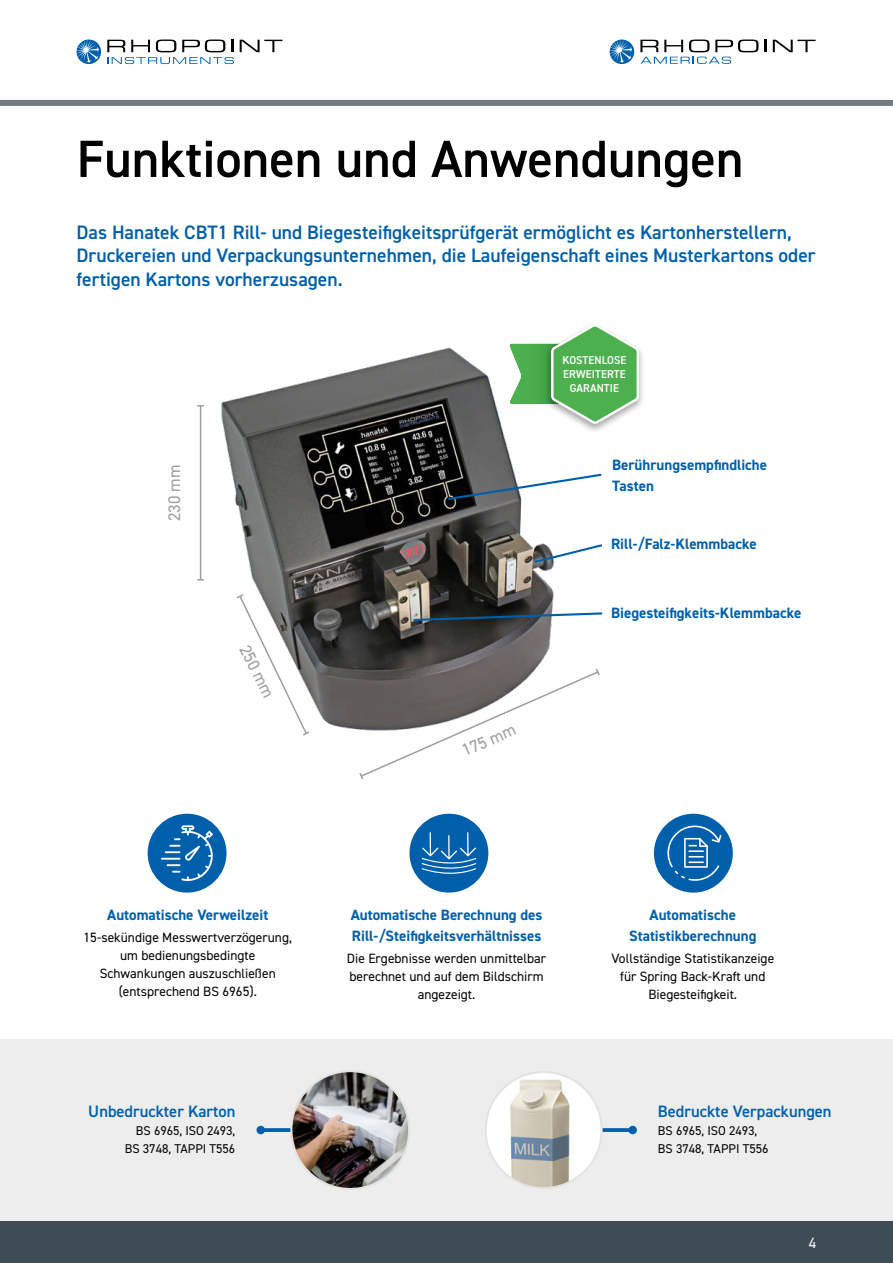
<style>
.page{position:relative;width:893px;height:1263px;background:#fff}
.page>*{position:absolute;margin:0;border:0;box-sizing:border-box;transform-origin:0 0}
.t1{font:600 52.5px "DIN2014";color:#000}
.t2{font:600 19.5px/23.4px "DIN2014";color:#005faa}
.t3{font:16.95px "DIN2014";color:#9d9d9c}
.t4{font:600 16.5px "DIN2014";color:#005faa}
.t5{font:700 15px/21px "DIN2014";color:#005faa}
.t6{font:15px "DIN2014";color:#fff}
.t7{font:13.5px/18px "DIN2014";color:#000;text-align:center}
.t8{font:12.75px/18px "DIN2014";color:#000;text-align:right}
.t9{font:600 11.55px/13.8px "DIN2014";letter-spacing:.01em;color:#fff;text-align:center;scale:.96 1}
</style>
<div class="page">
<div style="left:0;top:100px;width:893px;height:6px;background:#747b83"></div>
<svg style="left:240px;top:40px;width:42px;height:12px"></svg>
<svg style="left:107px;top:40px;width:127px;height:24px"></svg>
<svg style="left:77px;top:40px;width:24px;height:24px"></svg>
<svg style="left:77px;top:40px;width:22px;height:23px"></svg>
<svg style="left:764px;top:40px;width:2px;height:12px"></svg>
<svg style="left:773px;top:40px;width:43px;height:12px"></svg>
<svg style="left:610px;top:40px;width:24px;height:24px"></svg>
<svg style="left:610px;top:40px;width:22px;height:23px"></svg>
<svg style="left:640px;top:40px;width:118px;height:24px"></svg>
<div style="left:0;top:1040px;width:893px;height:223px;background:#ededed"></div>
<svg style="left:265px;top:1128px;width:25px;height:4px"></svg>
<div style="left:256px;top:1126px;width:9px;height:8px;background:#005faa;border-radius:50%"></div>
<img style="left:291px;top:1071px;width:118px;height:118px;border-radius:59px">
<div style="left:290px;top:1070px;width:120px;height:120px;border:2px solid #e4e3e3;border-radius:50%"></div>
<svg style="left:603px;top:1128px;width:25px;height:4px"></svg>
<div style="left:628px;top:1126px;width:9px;height:8px;background:#005faa;border-radius:50%"></div>
<img style="left:486px;top:1072px;width:116px;height:116px;border-radius:58px">
<div style="left:485px;top:1071px;width:118px;height:118px;border:2px solid #e4e3e3;border-radius:50%"></div>
<img style="left:197px;top:347px;width:357px;height:383px">
<svg style="left:358px;top:667px;width:242px;height:113px"></svg>
<svg style="left:235px;top:593px;width:76px;height:143px"></svg>
<hr style="left:200px;top:406px;width:1px;height:174px;background:#9d9d9c">
<svg style="left:411px;top:611px;width:192px;height:11px"></svg>
<svg style="left:446px;top:472px;width:156px;height:29px"></svg>
<svg style="left:532px;top:543px;width:71px;height:21px"></svg>
<div style="left:544px;top:321px;width:101px;height:113px;background:#000;opacity:.35"></div>
<svg style="left:509px;top:322px;width:131px;height:104px"></svg>
<div style="left:409px;top:814px;width:79px;height:78px;background:#005faa;border-radius:50%"></div>
<div style="left:654px;top:814px;width:79px;height:78px;background:#005faa;border-radius:50%"></div>
<div style="left:0;top:1221px;width:893px;height:42px;background:#3d4c55"></div>
<div style="left:148px;top:814px;width:79px;height:78px;background:#005faa;border-radius:50%"></div>
<svg style="left:161px;top:825px;width:52px;height:56px"></svg>
<svg style="left:663px;top:822px;width:58px;height:59px"></svg>
<svg style="left:422px;top:832px;width:54px;height:42px"></svg>
<h1 class="t1" style="left:77px;top:134px;width:668px">Funktionen und Anwendungen</h1>
<h2 class="t2" style="left:77px;top:221px;width:741px">Das Hanatek CBT1 Rill- und Biegesteifigkeitsprüfgerät ermöglicht es Kartonherstellern,<br>Druckereien und Verpackungsunternehmen, die Laufeigenschaft eines Musterkartons oder fertigen Kartons vorherzusagen.</h2>
<p class="t3" style="left:165px;top:521px;width:58px;rotate:-90deg">230 mm</p>
<p class="t3" style="left:253px;top:642px;width:58px;rotate:64deg">250 mm</p>
<p class="t3" style="left:459px;top:743px;width:58px;rotate:-24deg">175 mm</p>
<p class="t9" style="left:562px;top:354px;width:68px">KOSTENLOSE<br>ERWEITERTE<br>GARANTIE</p>
<p class="t5" style="left:612px;top:455px;width:157px">Berührungsempfindliche<br>Tasten</p>
<p class="t5" style="left:611px;top:534px;width:147px">Rill-/Falz-Klemmbacke</p>
<p class="t5" style="left:611px;top:603px;width:192px">Biegesteifigkeits-Klemmbacke</p>
<p class="t5" style="left:107px;top:905px;width:163px">Automatische Verweilzeit</p>
<p class="t7" style="left:84px;top:929px;width:210px">15-sekündige Messwertverzögerung, um bedienungsbedingte<br>Schwankungen auszuschließen (entsprechend BS 6965).</p>
<p class="t4" style="left:88px;top:1103px;width:149px">Unbedruckter Karton</p>
<p class="t8" style="left:125px;top:1121px;width:112px">BS 6965, ISO 2493,<br>BS 3748, TAPPI T556</p>
<p class="t5" style="left:351px;top:905px;width:193px">Automatische Berechnung des<br>Rill-/Steifigkeitsverhältnisses</p>
<p class="t7" style="left:347px;top:950px;width:201px">Die Ergebnisse werden unmittelbar berechnet und auf dem Bildschirm angezeigt.</p>
<p class="t5" style="left:629px;top:905px;width:129px;text-align:center">Automatische<br>Statistikberechnung</p>
<p class="t7" style="left:611px;top:950px;width:164px">Vollständige Statistikanzeige für Spring Back-Kraft und<br>Biegesteifigkeit.</p>
<p class="t4" style="left:658px;top:1103px;width:175px">Bedruckte Verpackungen</p>
<p class="t8" style="left:658px;top:1121px;width:112px;text-align:left">BS 6965, ISO 2493,<br>BS 3748, TAPPI T556</p>
<p class="t6" style="left:809px;top:1235px;width:9px">4</p>
</div>
